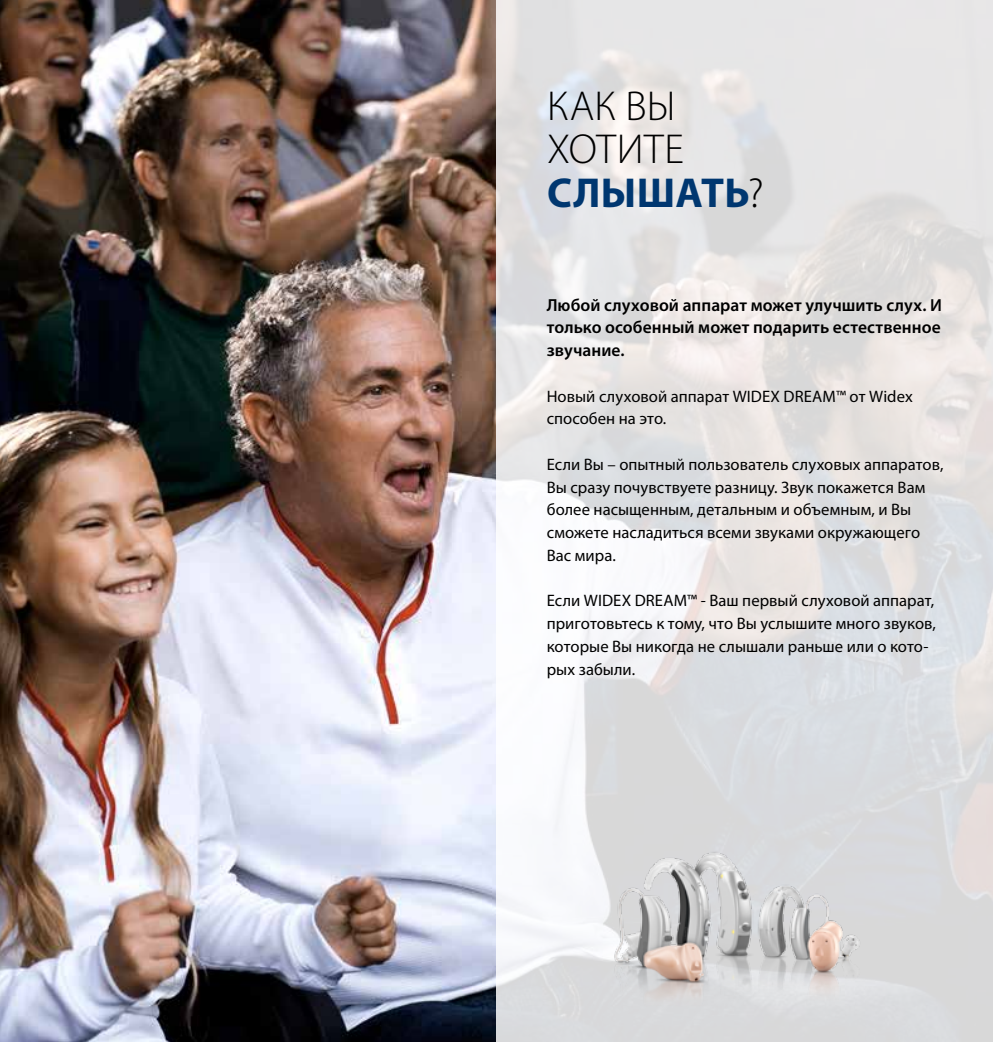
<style>
.page{position:relative;width:993px;height:1042px;background:#fff}
.page>*{position:absolute;margin:0;border:0;box-sizing:border-box;transform-origin:0 0}
.t1{font:300 42px/43.8px "Myriad Pro";letter-spacing:.01em;color:#000}
.t2{font:600 17.5px/22.8px "Myriad Pro";letter-spacing:.005em;color:#000;text-align:justify}
.t3{font:16.62px/22.8px "Myriad Pro";letter-spacing:.005em;color:#000}
.s1{font-weight:700;color:#003770}
</style>
<div class="page">
<img style="left:0;top:0;width:496px;height:1042px">
<svg style="left:496px;top:0;width:496px;height:1042px;background:#e4e3e4"></svg>
<img style="left:546px;top:829px;width:384px;height:197px">
<h1 class="t1" style="left:547px;top:83px;width:218px">как вы хотите<br><span class="s1">сл ышать</span>?</h1>
<p class="t2" style="left:546px;top:293px;width:396px">Любой слуховой аппарат может улучшить слух. И только особенный может подарить естественное звучание.</p>
<p class="t3" style="left:546px;top:384px;width:367px">Новый слуховой аппарат WIDEX DREAM™ от Widex способен на это.</p>
<p class="t3" style="left:546px;top:453px;width:398px">Если Вы – опытный пользователь слуховых аппаратов, Вы сразу почувствуете разницу. Звук покажется Вам более насыщенным, детальным и объемным, и Вы сможете насладиться всеми звуками окружающего Вас мира.</p>
<p class="t3" style="left:546px;top:589px;width:390px">Если WIDEX DREAM™ - Ваш первый слуховой аппарат, приготовьтесь к тому, что Вы услышите много звуков, которые Вы никогда не слышали раньше или о кото&shy;рых забыли.</p>
</div>
